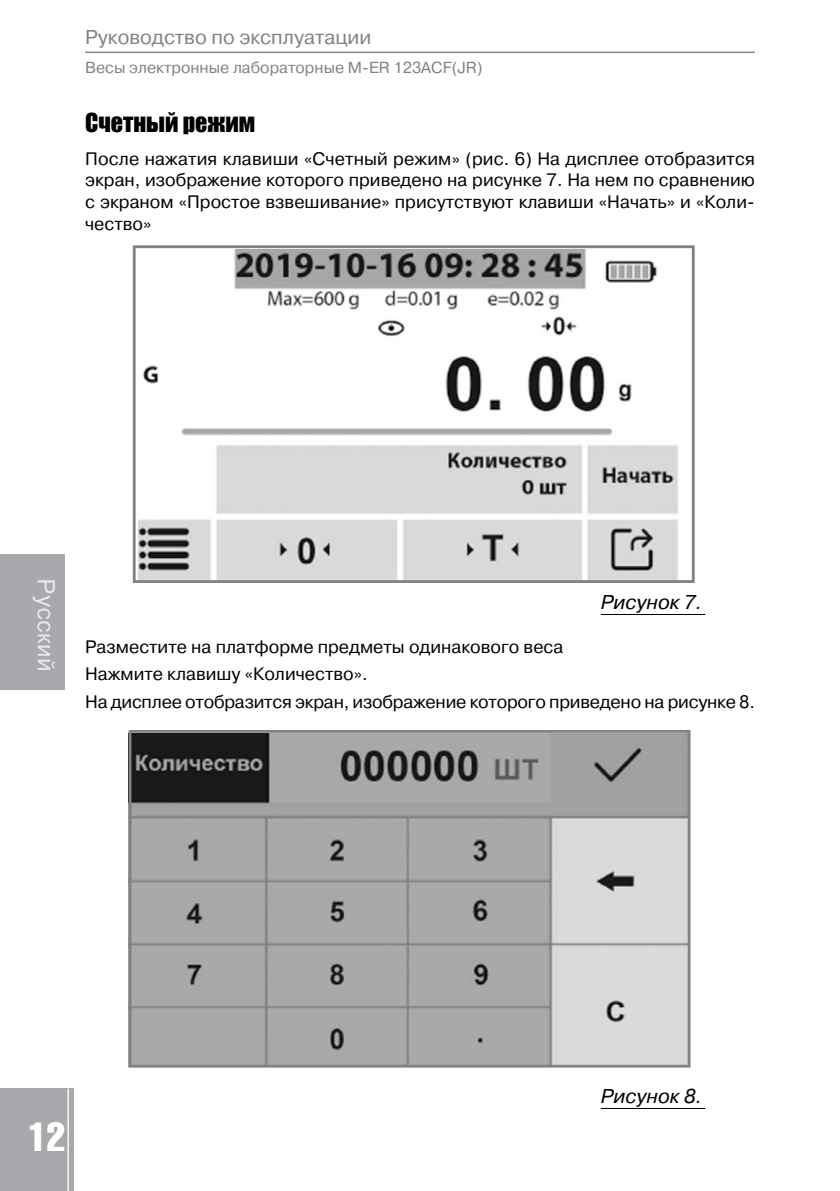
<style>
.page{position:relative;width:840px;height:1191px;background:#fff}
.page>*{position:absolute;margin:0;border:0;box-sizing:border-box;transform-origin:0 0}
.t1{font:40px "AG Letterica Compressed C";color:#fff}
.t2{font:24px "Impact";color:#000}
.t3{font:20px "Pragmatica C";color:#808284}
.t4{font:italic 20px "Pragmatica";color:#000}
.t5{font:18px/21.6px "Pragmatica";color:#000;text-align:justify}
.t6{font:16px "Pragmatica C";color:#808284}
</style>
<div class="page">
<img style="left:139px;top:250px;width:539px;height:329px">
<hr style="left:600px;top:614px;width:104px;height:1px;background:#000">
<hr style="left:600px;top:1108px;width:104px;height:1px;background:#000">
<img style="left:133px;top:734px;width:553px;height:329px">
<div style="left:133px;top:245px;width:561px;height:338px;border:3px solid #808284"></div>
<div style="left:129px;top:730px;width:561px;height:337px;border:3px solid #808284"></div>
<hr style="left:85px;top:52px;width:669px;height:1px;background:#808284">
<div style="left:0;top:1088px;width:74px;height:103px;background:#a7a9ac"></div>
<hr style="left:67px;top:1088px;width:2px;height:103px;background:#fff">
<div style="left:0;top:554px;width:65px;height:135px;background:#a7a9ac"></div>
<svg style="left:33px;top:580px;width:22px;height:90px"></svg>
<p class="t3" style="left:85px;top:26px;width:287px">Руководство по эксплуатации</p>
<p class="t6" style="left:85px;top:58px;width:399px">Весы электронные лабораторные M-ER 123ACF(JR)</p>
<h2 class="t2" style="left:85px;top:104px;width:171px">Счетный режим</h2>
<p class="t5" style="left:85px;top:148px;width:671px">После нажатия клавиши «Счетный режим» (рис. 6) На дисплее отобразится экран, изображение которого приведено на рисунке 7. На нем по сравнению с экраном «Простое взвешивание» присутствуют клавиши «Начать» и «Коли&shy;чество»</p>
<p class="t4" style="left:600px;top:590px;width:103px">Рисунок 7.</p>
<p class="t5" style="left:85px;top:633px;width:671px;line-height:27.2px;text-align:left">Разместите на платформе предметы одинакового веса<br>Нажмите клавишу «Количество».<br>На дисплее отобразится экран, изображение которого приведено на рисунке 8.</p>
<h1 class="t1" style="left:28px;top:1115px;width:39px">12</h1>
<p class="t4" style="left:600px;top:1083px;width:103px">Рисунок 8.</p>
</div>
